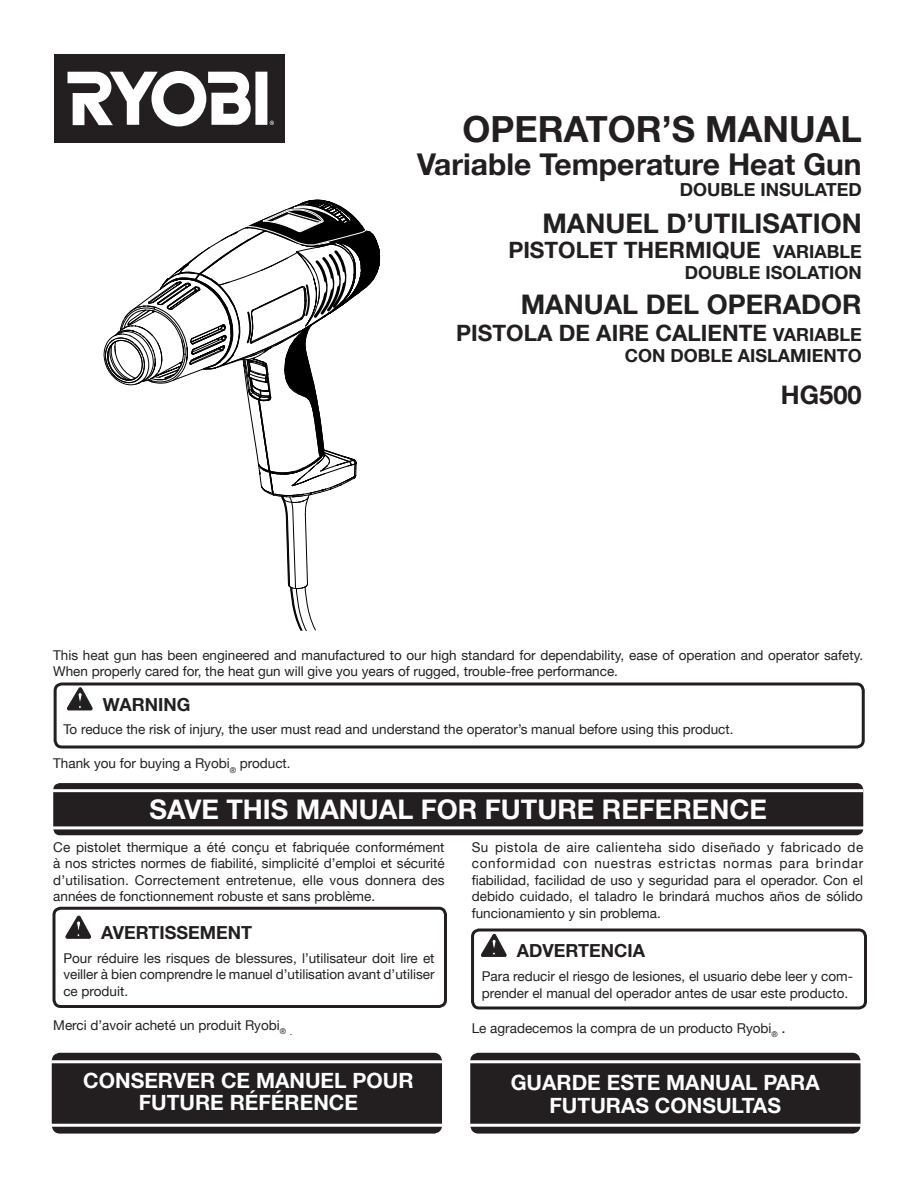
<style>
.page{position:relative;width:918px;height:1188px;background:#fff}
.page>*{position:absolute;margin:0;border:0;box-sizing:border-box;transform-origin:0 0}
.t1{font:700 36px "Helvetica Neue";color:#231f20}
.t2{font:700 30px "Helvetica Neue";color:#231f20}
.t3{font:700 27px "Helvetica Neue";color:#231f20}
.t4{font:700 27px "Helvetica Neue";color:#fff}
.t5{font:700 25.5px "Helvetica Neue";color:#231f20}
.t6{font:700 22.5px "Helvetica Neue";color:#231f20}
.HEADING{font:700 21px/22.5px "Helvetica Neue";color:#fff;text-align:center}
.Warning{font:700 18px "Helvetica Neue";color:#231f20}
.Warning_Text{font:13.5px/16.5px "Helvetica Neue";color:#231f20;text-align:justify}
.s1{font-size:18px}
.s2{font-size:15px}
</style>
<div class="page">
<div style="left:54px;top:54px;width:231px;height:88px;background:#231f20"></div>
<div style="left:255px;top:72px;width:12px;height:53px;background:#fff"></div>
<svg style="left:270px;top:121px;width:4px;height:4px"></svg>
<svg style="left:68px;top:71px;width:183px;height:55px"></svg>
<svg style="left:103px;top:199px;width:277px;height:432px"></svg>
<svg style="left:67px;top:687px;width:25px;height:23px"></svg>
<div style="left:53px;top:783px;width:810px;height:52px;background:#231f20;border-radius:7px"></div>
<hr style="left:50px;top:826px;width:816px;height:3px;background:#fff">
<hr style="left:43px;top:789px;width:820px;height:3px;background:#fff">
<div style="left:472px;top:1054px;width:387px;height:78px;background:#231f20;border-radius:7px"></div>
<div style="left:470px;top:1053px;width:391px;height:81px;border:3px solid #231f20;border-radius:7px"></div>
<div style="left:53px;top:1054px;width:388px;height:78px;background:#231f20;border-radius:7px"></div>
<div style="left:52px;top:1053px;width:390px;height:81px;border:3px solid #231f20;border-radius:7px"></div>
<hr style="left:34px;top:1124px;width:864px;height:3px;background:#fff">
<hr style="left:35px;top:1060px;width:862px;height:3px;background:#fff">
<svg style="left:66px;top:916px;width:25px;height:23px"></svg>
<svg style="left:481px;top:934px;width:25px;height:23px"></svg>
<div style="left:54px;top:682px;width:811px;height:66px;border:3px solid #231f20;border-radius:7px"></div>
<div style="left:52px;top:907px;width:395px;height:101px;border:3px solid #231f20;border-radius:7px"></div>
<div style="left:471px;top:928px;width:396px;height:82px;border:3px solid #231f20;border-radius:7px"></div>
<p class="t1" style="left:462px;top:107px;width:401px">OPERATOR’S MANUAL</p>
<p class="t2" style="left:417px;top:146px;width:446px">Variable Temperature Heat Gun</p>
<p class="Warning" style="left:680px;top:179px;width:183px">DOUBLE INSULATED</p>
<p class="t3" style="left:542px;top:206px;width:321px">MANUEL D’UTILISATION</p>
<p class="t6" style="left:508px;top:236px;width:355px">PISTOLET THERMIQUE <span class="s1">VARIABLE</span></p>
<p class="Warning" style="left:685px;top:262px;width:178px">DOUBLE ISOLATION</p>
<p class="t3" style="left:521px;top:288px;width:343px">MANUAL DEL OPERADOR</p>
<p class="t6" style="left:456px;top:320px;width:407px">PISTOLA DE AIRE CALIENTE <span class="s1">VARIABLE</span></p>
<p class="Warning" style="left:625px;top:345px;width:239px">CON DOBLE AISLAMIENTO</p>
<p class="t5" style="left:781px;top:379px;width:82px">HG500</p>
<p class="Warning_Text" style="left:53px;top:647px;width:811px">This heat gun has been engineered and manufactured to our high standard for dependability, ease of operation and operator safety.<br>When properly cared for, the heat gun will give you years of rugged, trouble-free performance.</p>
<p class="Warning" style="left:103px;top:693px;width:89px">WARNING</p>
<p class="Warning_Text" style="left:63px;top:721px;width:672px">To reduce the risk of injury, the user must read and understand the operator’s manual before using this product.</p>
<p class="Warning_Text" style="left:53px;top:755px;width:239px">Thank you for buying a Ryobi<sub>®</sub> product.</p>
<p class="t4" style="left:150px;top:792px;width:619px">SAVE THIS MANUAL FOR FUTURE REFERENCE</p>
<p class="Warning_Text" style="left:53px;top:839px;width:393px">Ce pistolet thermique a été conçu et fabriquée conformément à nos strictes normes de fiabilité, simplicité d’emploi et sécurité d’utilisation. Correctement entretenue, elle vous donnera des années de fonctionnement robuste et sans problème.</p>
<p class="Warning" style="left:101px;top:921px;width:152px">AVERTISSEMENT</p>
<p class="Warning_Text" style="left:63px;top:950px;width:373px">Pour réduire les risques de blessures, l’utilisateur doit lire et veiller à bien comprendre le manuel d’utilisation avant d’utiliser ce produit.</p>
<p class="Warning_Text" style="left:53px;top:1016px;width:241px">Merci d’avoir acheté un produit Ryobi<sub>®</sub> <sub>.</sub></p>
<p class="HEADING" style="left:83px;top:1069px;width:332px">CONSERVER CE MANUEL POUR<br>FUTURE RÉFÉRENCE</p>
<p class="Warning_Text" style="left:472px;top:839px;width:393px">Su pistola de aire calienteha sido diseñado y fabricado de conformidad con nuestras estrictas normas para brindar fiabilidad, facilidad de uso y seguridad para el operador. Con el debido cuidado, el taladro le brindará muchos años de sólido funcionamiento y sin problema.</p>
<p class="Warning" style="left:517px;top:940px;width:130px">ADVERTENCIA</p>
<p class="Warning_Text" style="left:482px;top:968px;width:373px">Para reducir el riesgo de lesiones, el usuario debe leer y com&shy;prender el manual del operador antes de usar este producto.</p>
<p class="Warning_Text" style="left:472px;top:1020px;width:316px">Le agradecemos la compra de un producto Ryobi<sub>®</sub> <span class="s2">.</span></p>
<p class="HEADING" style="left:511px;top:1071px;width:311px">GUARDE ESTE MANUAL PARA<br>FUTURAS CONSULTAS</p>
</div>
